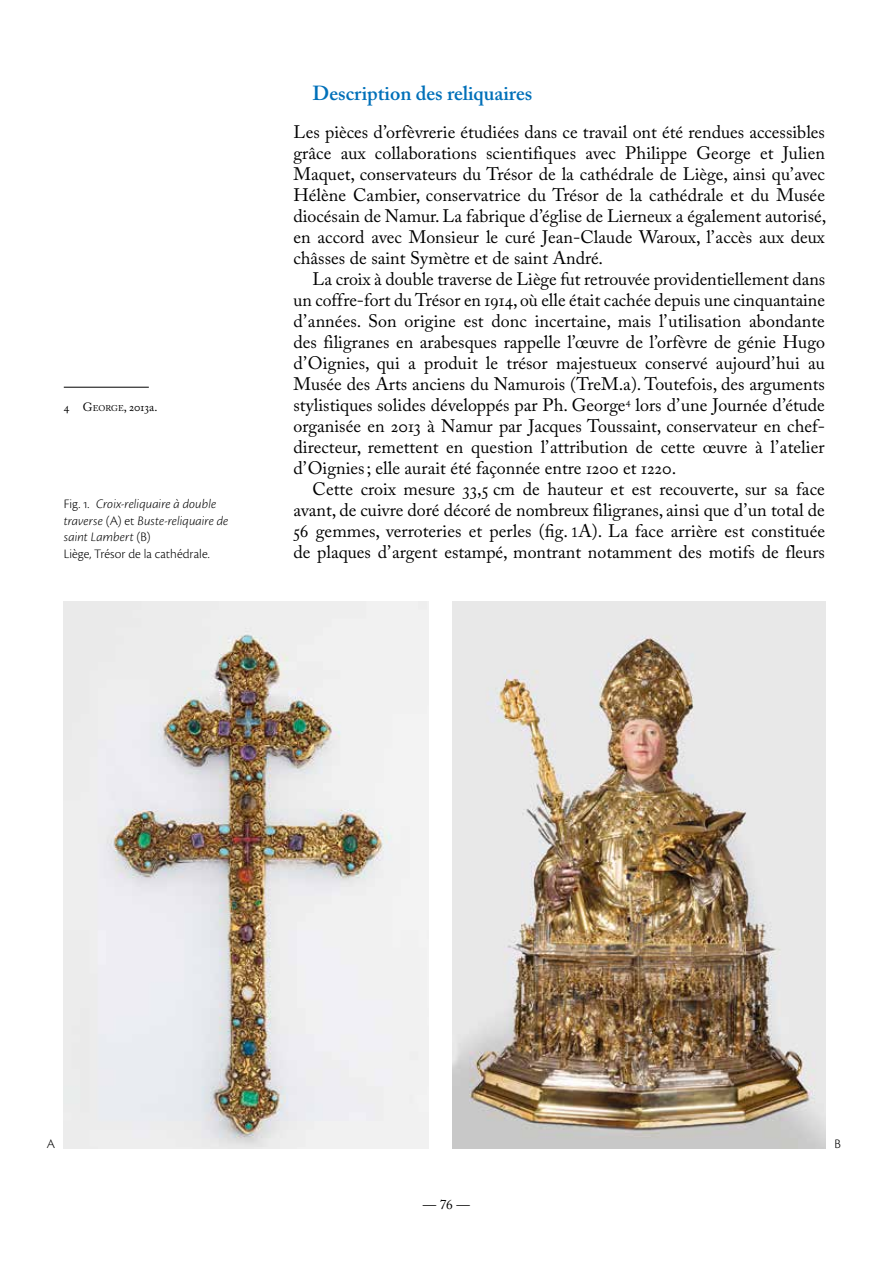
<style>
.page{position:relative;width:893px;height:1263px;background:#fff}
.page>*{position:absolute;margin:0;border:0;box-sizing:border-box;transform-origin:0 0}
.t1{font:700 20.25px "Basis Caslon UC";color:#0070b9}
.t2{font:18px/21px "Basis Caslon UC";color:#000;text-align:justify}
.t3{font:italic 300 13.5px/16.5px "Cronos Pro";letter-spacing:.005em;color:#000}
.t4{font:13.5px "Basis Caslon UC";color:#000}
.t5{font:300 13.5px "Cronos Pro";color:#000}
.t6{font:12px "Basis Caslon UC";color:#000}
.s1{font-style:inherit}
.s2{font-size:8.4px}
.s3{font-style:normal}
.s4{font-size:14.25px}
</style>
<div class="page">
<hr style="left:64px;top:387px;width:85px;height:1px;background:#000">
<img style="left:452px;top:602px;width:373px;height:546px">
<img style="left:64px;top:602px;width:364px;height:546px">
<p class="t6" style="left:64px;top:400px;width:95px">4 <span class="s1">G</span><span class="s2">EORGE</span><span class="s1">,</span> 2013a.</p>
<p class="t3" style="left:64px;top:496px;width:166px"><span class="s3">Fig. 1.</span> Croix-reliquaire à double traverse <span class="s3">(A) et</span> Buste-reliquaire de saint Lambert <span class="s3">(B)<br>Liège, Trésor de la cathédrale.</span></p>
<p class="t1" style="left:313px;top:81px;width:221px">Description des reliquaires</p>
<p class="t2" style="left:293px;top:121px;width:534px">Les pièces d’orfèvrerie étudiées dans ce travail ont été rendues accessibles grâce aux collaborations scientifiques avec Philippe George et Julien Maquet, conservateurs du Trésor de la cathédrale de Liège, ainsi qu’avec Hélène Cambier, conservatrice du Trésor de la cathédrale et du Musée diocésain de Namur. La fabrique d’église de Lierneux a également autorisé, en accord avec Monsieur le curé Jean-Claude Waroux, l’accès aux deux châsses de saint Symètre et de saint André.</p>
<p class="t2" style="left:293px;top:268px;width:533px;text-indent:19px">La croix à double traverse de Liège fut retrouvée providentiellement dans un coffre-fort du Trésor en 1914, où elle était cachée depuis une cinquantaine d’années. Son origine est donc incertaine, mais l’utilisation abondante des filigranes en arabesques rappelle l’œuvre de l’orfèvre de génie Hugo d’Oignies, qui a produit le trésor majestueux conservé aujourd’hui au Musée des Arts anciens du Namurois (TreM.a). Toutefois, des arguments stylistiques solides développés par Ph. George<sup>4</sup> lors d’une Journée d’étude organisée en 2013 à Namur par Jacques Toussaint, conservateur en chef&shy;directeur, remettent en question l’attribution de cette œuvre à l’atelier d’Oignies; elle aurait été façonnée entre 1200 et 1220.</p>
<p class="t2" style="left:293px;top:478px;width:533px;text-indent:19px">Cette croix mesure 33,5 cm de hauteur et est recouverte, sur sa face avant, de cuivre doré décoré de nombreux filigranes, ainsi que d’un total de 56 gemmes, verroteries et perles (fig. <span class="s4">1</span>A). La face arrière est constituée de plaques d’argent estampé, montrant notamment des motifs de fleurs</p>
<p class="t5" style="left:47px;top:1136px;width:10px">A</p>
<p class="t5" style="left:834px;top:1136px;width:8px">B</p>
<p class="t4" style="left:423px;top:1196px;width:49px">— 76 —</p>
</div>
